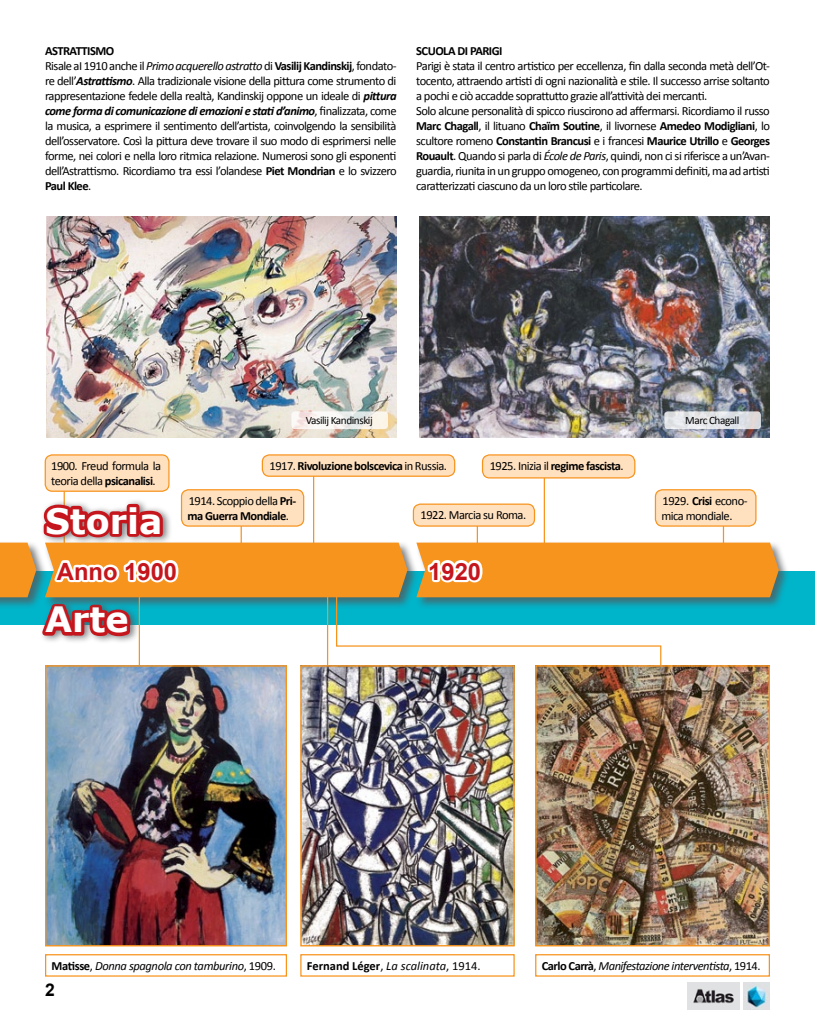
<style>
.page{position:relative;width:815px;height:1028px;background:#fff}
.page>*{position:absolute;margin:0;border:0;box-sizing:border-box;transform-origin:0 0}
.t1{font:700 35px "Verdana";color:#fff}
.t2{font:700 23.75px "Arial";color:#c4161c}
.t3{font:700 17.5px "Arial";color:#000}
.t4{font:12.5px/15px "Calibri";letter-spacing:-.04em;color:#000}
.t5{font:700 12.5px/15px "Calibri";letter-spacing:-.04em;color:#000}
.t6{font:italic 12.5px "Calibri";letter-spacing:-.04em;color:#000}
.t7{font:700 12.5px "Calibri";color:#000}
.t8{font:11.25px "Calibri";letter-spacing:-.04em;color:#000}
.s1{font-weight:700}
.s2{font-style:italic}
.s3{font-weight:700;font-style:italic}
.s4{font-weight:400}
.s5{font-weight:700;font-style:normal}
.s6{font-style:normal}
.s7{font-weight:400;font-style:italic}
</style>
<div class="page">
<img style="left:687px;top:983px;width:53px;height:26px">
<img style="left:744px;top:983px;width:26px;height:26px">
<div style="left:0;top:571px;width:815px;height:54px;background:#00b4ca"></div>
<hr style="left:64px;top:466px;width:1px;height:122px;background:#f7941e">
<hr style="left:313px;top:455px;width:1px;height:133px;background:#f7941e">
<hr style="left:544px;top:462px;width:1px;height:126px;background:#f7941e">
<div style="left:40px;top:498px;width:133px;height:47px;background:#fff"></div>
<div style="left:415px;top:541px;width:375px;height:68px;background:#55575a;opacity:.75"></div>
<div style="left:45px;top:455px;width:124px;height:36px;background:#ffe1c0;border-radius:7px"></div>
<div style="left:45px;top:454px;width:125px;height:38px;border:1px solid #f7941e;border-radius:7px"></div>
<div style="left:182px;top:490px;width:122px;height:36px;background:#ffe1c0;border-radius:7px"></div>
<div style="left:181px;top:489px;width:123px;height:37px;border:1px solid #f7941e;border-radius:7px"></div>
<div style="left:262px;top:455px;width:193px;height:21px;background:#ffe1c0;border-radius:7px"></div>
<div style="left:262px;top:454px;width:193px;height:23px;border:1px solid #f7941e;border-radius:7px"></div>
<div style="left:483px;top:455px;width:152px;height:23px;background:#ffe1c0;border-radius:7px"></div>
<div style="left:482px;top:454px;width:153px;height:24px;border:1px solid #f7941e;border-radius:7px"></div>
<div style="left:655px;top:490px;width:101px;height:36px;background:#ffe1c0;border-radius:7px"></div>
<div style="left:655px;top:489px;width:101px;height:37px;border:1px solid #f7941e;border-radius:7px"></div>
<svg style="left:0;top:500px;width:779px;height:165px"></svg>
<img style="left:302px;top:667px;width:211px;height:277px">
<div style="left:300px;top:665px;width:215px;height:281px;border:1px solid #f7941e"></div>
<img style="left:47px;top:667px;width:238px;height:277px">
<div style="left:45px;top:665px;width:242px;height:281px;border:1px solid #f7941e"></div>
<div style="left:45px;top:954px;width:242px;height:22px;border:1px solid #f7941e"></div>
<div style="left:300px;top:954px;width:215px;height:22px;border:1px solid #f7941e"></div>
<img style="left:537px;top:667px;width:231px;height:277px">
<div style="left:535px;top:665px;width:235px;height:281px;border:1px solid #f7941e"></div>
<div style="left:535px;top:954px;width:235px;height:22px;border:1px solid #f7941e"></div>
<img style="left:419px;top:216px;width:351px;height:222px">
<img style="left:46px;top:216px;width:351px;height:222px">
<svg style="left:664px;top:411px;width:97px;height:18px;background:#dee0e3"></svg>
<svg style="left:291px;top:411px;width:97px;height:18px"></svg>
<p class="t4" style="left:45px;top:43px;width:353px"><span class="s1">ASTRATTISMO<br></span>Risale aI 1910 anche il <span class="s2">Primo acquerello astratto</span> di <span class="s1">Vasilij Kandinskij</span>, fondato&shy;re dell’<span class="s3">Astrattismo</span>. Alla tradizionale visione della pittura come strumento di rappresentazione fedele della realtà, Kandinskij oppone un ideale di <span class="s3">pittura come forma di comunicazione di emozioni e stati d’animo</span>, finalizzata, come la musica, a esprimere il sentimento dell’artista, coinvolgendo la sensibilità dell’osservatore. Così la pittura deve trovare il suo modo di esprimersi nelle forme, nei colori e nella loro ritmica relazione. Numerosi sono gli esponenti dell’Astrattismo. Ricordiamo tra essi l’olandese <span class="s1">Piet Mondrian</span> e lo svizzero <span class="s1">Paul Klee</span>.</p>
<p class="t5" style="left:416px;top:43px;width:88px">SCUOLA DI PARIGI</p>
<p class="t4" style="left:416px;top:58px;width:355px">Parigi è stata il centro artistico per eccellenza, fin dalla seconda metà dell’Ot&shy;tocento, attraendo artisti di ogni nazionalità e stile. Il successo arrise soltanto a pochi e ciò accadde soprattutto grazie all’attività dei mercanti.<br>Solo alcune personalità di spicco riuscirono ad affermarsi. Ricordiamo il russo <span class="s1">Marc Chagall</span>, il lituano <span class="s1">Chaïm Soutine</span>, il livornese <span class="s1">Amedeo Modigliani</span>, lo scultore romeno <span class="s1">Constantin Brancusi</span> e i francesi <span class="s1">Maurice Utrillo</span> e <span class="s1">Georges Rouault</span>. Quando si parla di <span class="s2">École de Paris</span>, quindi, non ci si riferisce a un’Avan&shy;guardia, riunita in un gruppo omogeneo, con programmi definiti, ma ad artisti caratterizzati ciascuno da un loro stile particolare.</p>
<p class="t4" style="left:51px;top:458px;width:111px">1900. Freud formula la teoria della <span class="s1">psicanalisi</span>.</p>
<h1 class="t1" style="left:45px;top:496px;width:119px">Storia</h1>
<p class="t8" style="left:306px;top:413px;width:68px">Vasilij Kandinskij</p>
<p class="t8" style="left:685px;top:413px;width:56px">Marc Chagall</p>
<p class="t5" style="left:270px;top:458px;width:179px"><span class="s4">1917.</span> Rivoluzione bolscevica <span class="s4">in Russia.</span></p>
<p class="t4" style="left:490px;top:458px;width:136px">1925. Inizia il <span class="s1">regime fascista</span>.</p>
<p class="t5" style="left:187px;top:493px;width:110px"><span class="s4">1914. Scoppio della</span> Pri&shy;ma Guerra Mondiale<span class="s4">.</span></p>
<p class="t4" style="left:421px;top:508px;width:107px">1922. Marcia su Roma.</p>
<p class="t4" style="left:661px;top:493px;width:88px">1929. <span class="s1">Crisi</span> econo&shy;mica mondiale.</p>
<h2 class="t2" style="left:57px;top:555px;width:122px">Anno 1900</h2>
<h2 class="t2" style="left:428px;top:555px;width:54px">1920</h2>
<h1 class="t1" style="left:45px;top:595px;width:85px">Arte</h1>
<p class="t6" style="left:52px;top:957px;width:226px"><span class="s5">Matisse</span><span class="s6">,</span> Donna spagnola con tamburino<span class="s6">, 1909.</span></p>
<p class="t7" style="left:307px;top:958px;width:175px">Fernand Léger<span class="s4">,</span> <span class="s7">La scalinata</span><span class="s4">, 1914.</span></p>
<p class="t6" style="left:542px;top:957px;width:220px"><span class="s5">Carlo Carrà</span><span class="s6">,</span> Manifestazione interventista<span class="s6">, 1914.</span></p>
<h3 class="t3" style="left:45px;top:978px;width:11px">2</h3>
</div>
